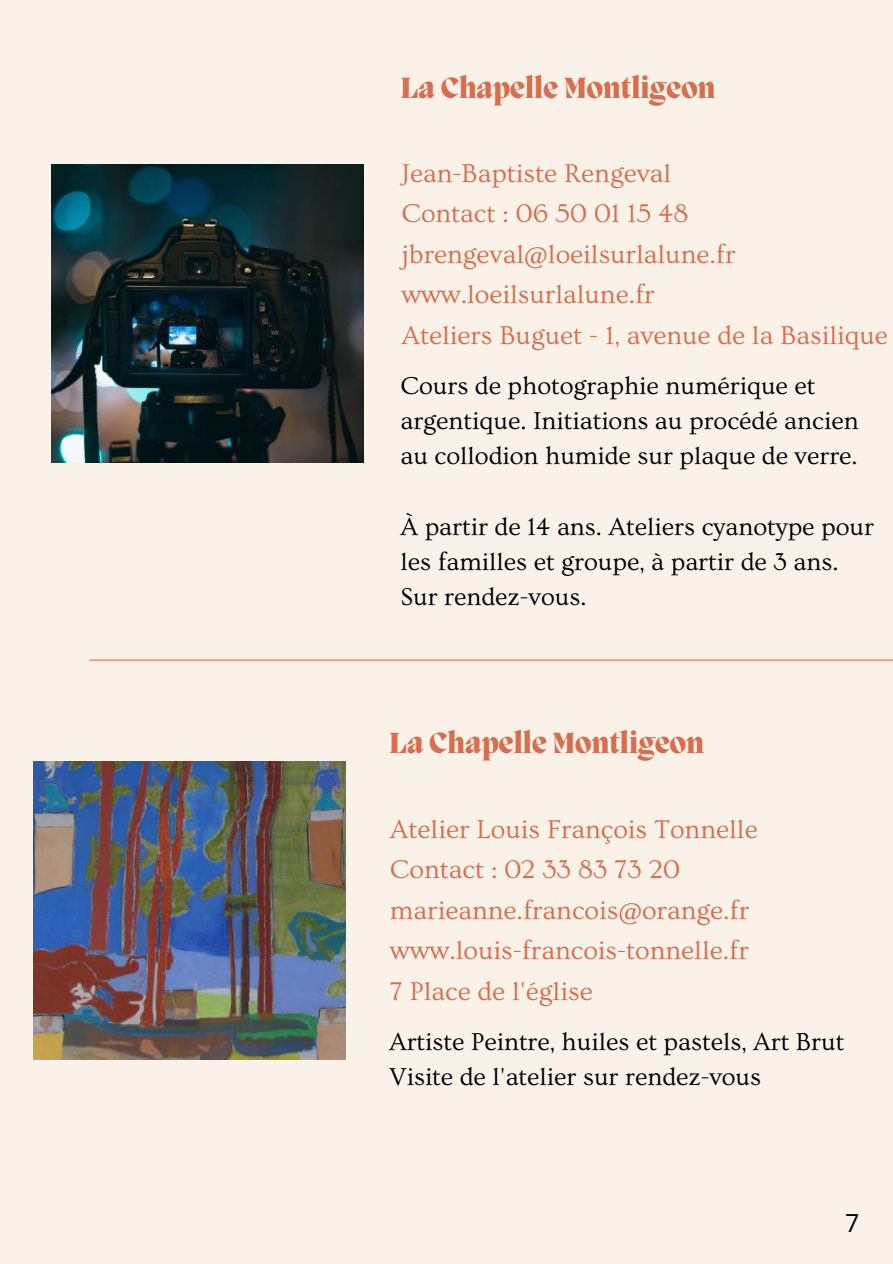
<style>
.page{position:relative;width:893px;height:1264px;background:#fff}
.page>*{position:absolute;margin:0;border:0;box-sizing:border-box;transform-origin:0 0}
.t1{font:800 30px "Migra";color:#d76e4d}
.t2{font:27px/40.5px "Ovo";color:#d76e4d}
.t3{font:25.65px/35.1px "Ovo";color:#000}
.t4{font:24.9px "Open Sans";color:#000}
</style>
<div class="page">
<div style="left:0;top:0;width:892px;height:1263px;background:#faf2e9"></div>
<hr style="left:89px;top:659px;width:803px;height:1px;background:#d76e4d">
<img style="left:52px;top:165px;width:311px;height:298px">
<img style="left:34px;top:761px;width:312px;height:298px">
<p class="t1" style="left:400px;top:73px;width:316px">La Chapelle Montligeon</p>
<p class="t2" style="left:401px;top:153px;width:488px">Jean-Baptiste Rengeval<br>Contact : 06 50 01 15 48 jbrengeval@loeilsurlalune.fr www.loeilsurlalune.fr<br>Ateliers Buguet - 1, avenue de la Basilique</p>
<p class="t3" style="left:400px;top:369px;width:460px">Cours de photographie numérique et argentique. Initiations au procédé ancien au collodion humide sur plaque de verre.</p>
<p class="t3" style="left:400px;top:509px;width:475px">À partir de 14 ans. Ateliers cyanotype pour les familles et groupe, à partir de 3 ans.<br>Sur rendez-vous.</p>
<p class="t1" style="left:389px;top:729px;width:316px">La Chapelle Montligeon</p>
<p class="t2" style="left:390px;top:809px;width:369px">Atelier Louis François Tonnelle<br>Contact : 02 33 83 73 20 marieanne.francois@orange.fr www.louis-francois-tonnelle.fr<br>7 Place de l'église</p>
<p class="t3" style="left:389px;top:1024px;width:457px">Artiste Peintre, huiles et pastels, Art Brut<br>Visite de l'atelier sur rendez-vous</p>
<p class="t4" style="left:844px;top:1205px;width:16px">7</p>
</div>
